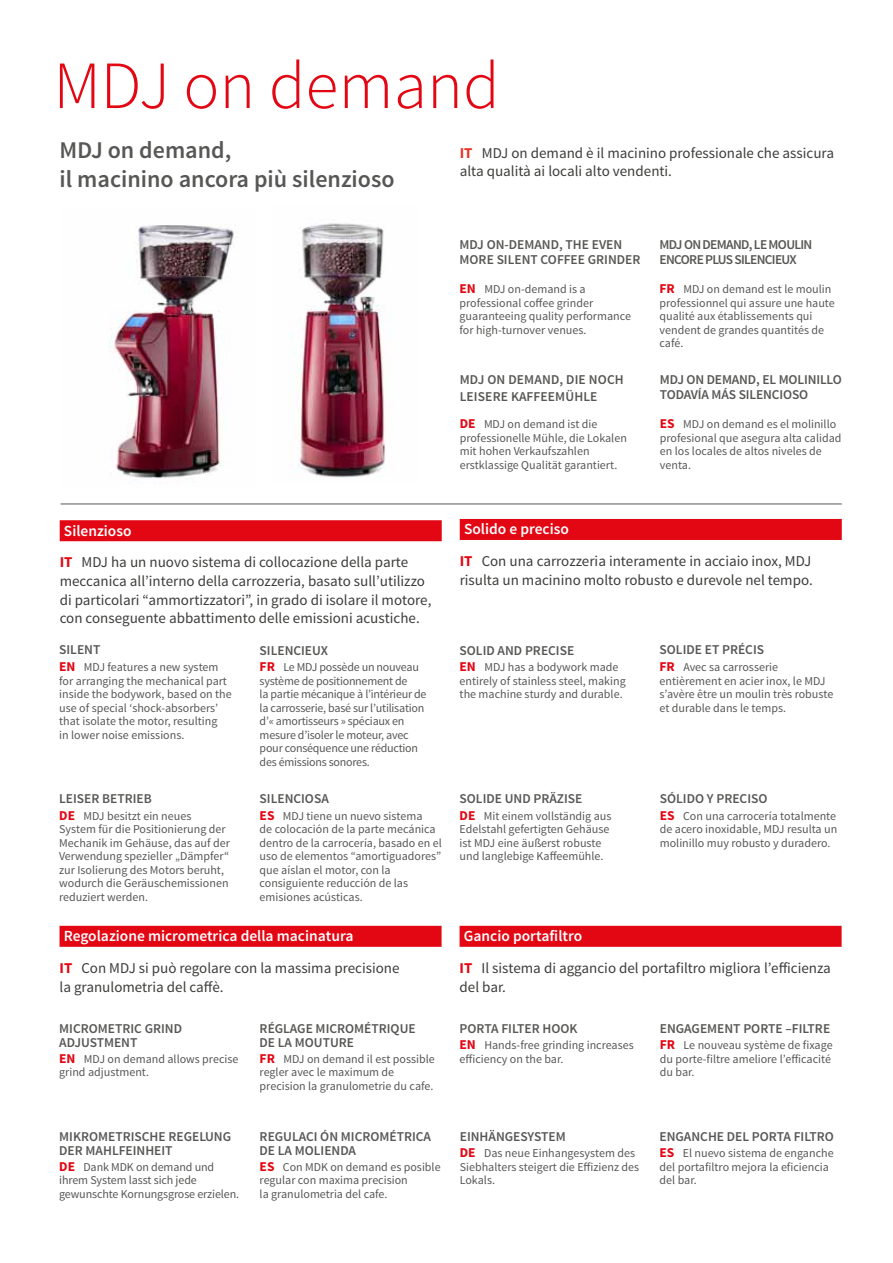
<style>
.page{position:relative;width:893px;height:1263px;background:#fff}
.page>*{position:absolute;margin:0;border:0;box-sizing:border-box;transform-origin:0 0}
.t1{font:300 67.5px "Source Sans Pro";color:#e30613}
.t2{font:600 24px/28.8px "Source Sans Pro";color:#575756}
.t3{font:600 15.45px "Source Sans Pro";color:#fff}
.t4{font:15px/18.8px "Source Sans Pro";color:#3c3c3b}
.t5{font:600 13.5px/14.2px "Source Sans Pro";color:#575756}
.t6{font:600 13.5px/14.2px "Source Sans Pro";letter-spacing:-.05em;color:#575756}
.t7{font:700 13.5px "Source Sans Pro";color:#e30613}
.t8{font:12px/13.5px "Source Sans Pro";color:#575756}
.t9{font:12px/13.5px "Source Sans Pro";letter-spacing:-.02em;color:#575756}
.s1{font-weight:700;color:#e63323}
.s2{font-weight:700;font-size:13.5px;color:#e30613}
.s3{font-weight:700;color:#e30613}
</style>
<div class="page">
<img style="left:298px;top:223px;width:87px;height:255px">
<img style="left:109px;top:225px;width:125px;height:254px">
<div style="left:460px;top:519px;width:382px;height:21px;background:#e30613"></div>
<div style="left:60px;top:926px;width:382px;height:21px;background:#e30613"></div>
<div style="left:460px;top:926px;width:382px;height:21px;background:#e30613"></div>
<div style="left:60px;top:520px;width:382px;height:21px;background:#e30613"></div>
<hr style="left:61px;top:504px;width:781px;height:1px;background:#575756">
<h1 class="t1" style="left:54px;top:45px;width:448px">MDJ on demand</h1>
<h2 class="t2" style="left:60px;top:137px;width:337px">M DJ ON DEMAND,<br>IL MACININO ANCORA PIÙ SILENZIOSO</h2>
<p class="t4" style="left:460px;top:144px;width:376px"><span class="s1">IT</span> MDJ on demand è il macinino professionale che assicura alta qualità ai locali alto vendenti.</p>
<p class="t5" style="left:460px;top:238px;width:115px">MDJ ON-DEMAND, THE</p>
<p class="t5" style="left:592px;top:238px;width:23px">EVEN</p>
<p class="t5" style="left:460px;top:252px;width:45px">MORE SILENT</p>
<p class="t5" style="left:541px;top:252px;width:24px">COFFEE</p>
<p class="t5" style="left:588px;top:252px;width:9px">GRINDER</p>
<p class="t7" style="left:460px;top:280px;width:9px">EN</p>
<p class="t8" style="left:460px;top:283px;width:173px;text-indent:25px">MDJ on-demand is a professional coffee grinder guaranteeing quality performance for high-turnover venues.</p>
<p class="t5" style="left:460px;top:373px;width:84px">MDJ ON DEMAND</p>
<p class="t5" style="left:559px;top:373px;width:57px">, DIE NOCH</p>
<p class="t5" style="left:460px;top:389px;width:8px">LEISERE</p>
<p class="t5" style="left:511px;top:389px;width:9px">KAFFEE</p>
<p class="t5" style="left:555px;top:389px;width:19px">MÜHLE</p>
<p class="t7" style="left:460px;top:415px;width:9px">DE</p>
<p class="t8" style="left:460px;top:418px;width:169px;text-indent:24px">MDJ on demand ist die professionelle Mühle, die Lokalen mit hohen Verkaufszahlen erstklassige Qualität garantiert.</p>
<p class="t6" style="left:660px;top:238px;width:134px">MDJ ON DEMAND, LE MOULIN<br>ENCOREPLUS</p>
<p class="t5" style="left:734px;top:252px;width:8px">SILENCIEU</p>
<p class="t5" style="left:789px;top:252px;width:9px">X</p>
<p class="t8" style="left:660px;top:283px;width:177px"><span class="s2">FR</span> MDJ on demand est le moulin professionnel qui assure une haute qualité aux établissements qui vendent de grandes quantités de café.</p>
<p class="t5" style="left:660px;top:373px;width:145px">MDJ ON DEMAND, EL MOLINILL</p>
<p class="t5" style="left:833px;top:373px;width:11px">O</p>
<p class="t5" style="left:660px;top:387px;width:86px">TODAVÍA MÁS SILENCI</p>
<p class="t5" style="left:783px;top:387px;width:27px">OSO</p>
<p class="t8" style="left:660px;top:418px;width:183px"><span class="s2">ES</span> MDJ on demand es el molinillo profesional que asegura alta calidad en los locales de altos niveles de venta.</p>
<p class="t3" style="left:64px;top:521px;width:69px">SILENZIOSO</p>
<p class="t4" style="left:60px;top:553px;width:373px"><span class="s3">IT</span> MDJ ha un nuovo sistema di collocazione della parte meccanica all’interno della carrozzeria, basato sull’utilizzo di particolari “ammortizzatori”, in grado di isolare il motore, con conseguente abbattimento delle emissioni acustiche.</p>
<p class="t5" style="left:59px;top:643px;width:15px">SILENT</p>
<p class="t7" style="left:59px;top:658px;width:9px">EN</p>
<p class="t5" style="left:260px;top:643px;width:15px">SILENCIEU</p>
<p class="t5" style="left:321px;top:643px;width:9px">X</p>
<p class="t9" style="left:260px;top:661px;width:168px"><span class="s2">FR</span> Le MDJ possède un nouveau système de positionnement de<br>la partie mécanique à l’intérieur de la carrosserie, basé sur l’utilisation d’« amortisseurs » spéciaux en mesure d’isoler le moteur, avec pour conséquence une réduction des émissions sonores.</p>
<p class="t8" style="left:59px;top:661px;width:174px;text-indent:25px">MDJ features a new system for arranging the mechanical part inside the bodywork, based on the use of special ‘shock-absorbers’ that isolate the motor, resulting<br>in lower noise emissions.</p>
<p class="t5" style="left:59px;top:792px;width:15px">LEISER</p>
<p class="t5" style="left:102px;top:792px;width:16px">BETRIEB</p>
<p class="t7" style="left:59px;top:807px;width:9px">DE</p>
<p class="t8" style="left:59px;top:809px;width:172px;text-indent:24px">MDJ besitzt ein neues<br>System für die Positionierung der<br>Mechanik im Gehäuse, das auf der<br>Verwendung spezieller „Dämpfer“ zur Isolierung des Motors beruht, wodurch die Geräuschemissionen reduziert werden.</p>
<p class="t5" style="left:260px;top:792px;width:15px">SILENCI</p>
<p class="t5" style="left:305px;top:792px;width:18px">OSA</p>
<p class="t8" style="left:260px;top:809px;width:184px"><span class="s2">ES</span> MDJ tiene un nuevo sistema<br>de colocación de la parte mecánica dentro de la carrocería, basado en el uso de elementos “amortiguadores” que aíslan el motor, con la consiguiente reducción de las emisiones acústicas.</p>
<p class="t3" style="left:64px;top:926px;width:291px">REGOLAZIONE MICROMETRICA DELLA MACINATURA</p>
<p class="t4" style="left:60px;top:959px;width:342px"><span class="s3">IT</span> Con MDJ si può regolare con la massima precisione la granulometria del caffè.</p>
<p class="t5" style="left:59px;top:1021px;width:9px">MICR</p>
<p class="t5" style="left:89px;top:1021px;width:27px">OMETRIC</p>
<p class="t5" style="left:145px;top:1021px;width:9px">GRIND</p>
<p class="t5" style="left:59px;top:1035px;width:64px">ADJUSTMENT</p>
<p class="t7" style="left:59px;top:1050px;width:9px">EN</p>
<p class="t8" style="left:59px;top:1052px;width:181px;text-indent:25px">MDJ on demand allows precise grind adjustment.</p>
<p class="t5" style="left:59px;top:1129px;width:57px">MI KROMETRISCHE</p>
<p class="t5" style="left:168px;top:1129px;width:17px">REGELUNG</p>
<p class="t5" style="left:59px;top:1143px;width:9px">DER</p>
<p class="t5" style="left:86px;top:1143px;width:9px">MAHLFEINHEIT</p>
<p class="t7" style="left:59px;top:1158px;width:9px">DE</p>
<p class="t8" style="left:59px;top:1160px;width:181px;text-indent:24px">Dank MDK on demand und ihrem System lasst sich jede gewunschte Kornungsgrose erzielen.</p>
<p class="t5" style="left:260px;top:1021px;width:113px;text-indent:56px">MICROMÉTRIQUE<br>DE LA MOUTURE</p>
<p class="t8" style="left:260px;top:1052px;width:177px"><span class="s2">FR</span> MDJ on demand il est possible regler avec le maximum de precision la granulometrie du cafe.</p>
<p class="t5" style="left:260px;top:1021px;width:17px">RÉGLAGE</p>
<p class="t5" style="left:260px;top:1129px;width:138px;text-indent:61px">ÓN MICROMÉTRICA<br>DE LA MOLIENDA</p>
<p class="t8" style="left:260px;top:1160px;width:183px"><span class="s2">ES</span> Con MDK on demand es posible regular con maxima precision<br>la granulometria del cafe.</p>
<p class="t5" style="left:260px;top:1129px;width:16px">REGULACI</p>
<p class="t3" style="left:464px;top:519px;width:106px">SOLIDO E PRECISO</p>
<p class="t4" style="left:460px;top:552px;width:354px"><span class="s3">IT</span> Con una carrozzeria interamente in acciaio inox, MDJ risulta un macinino molto robusto e durevole nel tempo.</p>
<p class="t5" style="left:460px;top:643px;width:48px">SOLID AND</p>
<p class="t5" style="left:525px;top:643px;width:8px">PRECISE</p>
<p class="t7" style="left:460px;top:658px;width:9px">EN</p>
<p class="t8" style="left:460px;top:661px;width:168px;text-indent:25px">MDJ has a bodywork made entirely of stainless steel, making the machine sturdy and durable.</p>
<p class="t5" style="left:460px;top:792px;width:24px">SOLIDE</p>
<p class="t5" style="left:505px;top:792px;width:10px">UND</p>
<p class="t5" style="left:534px;top:792px;width:38px">PRÄZISE</p>
<p class="t7" style="left:460px;top:807px;width:9px">DE</p>
<p class="t8" style="left:460px;top:809px;width:153px;text-indent:24px">Mit einem vollständig aus<br>Edelstahl gefertigten Gehäuse ist MDJ eine äußerst robuste und langlebige Kaffeemühle.</p>
<p class="t5" style="left:660px;top:643px;width:24px">SOLIDE</p>
<p class="t5" style="left:705px;top:643px;width:26px">ET PRÉCIS</p>
<p class="t8" style="left:660px;top:661px;width:175px"><span class="s2">FR</span> Avec sa carrosserie entièrement en acier inox, le MDJ s’avère être un moulin très robuste et durable dans le temps.</p>
<p class="t5" style="left:660px;top:792px;width:65px">SÓLIDO YPRECIS</p>
<p class="t5" style="left:758px;top:792px;width:11px">O</p>
<p class="t8" style="left:660px;top:809px;width:179px;text-align:justify"><span class="s2">ES</span> Con una carrocería totalmente de acero inoxidable, MDJ resulta un molinillo muy robusto y duradero.</p>
<p class="t3" style="left:464px;top:926px;width:120px">GANCIO PORTAFILTRO</p>
<p class="t4" style="left:460px;top:959px;width:373px"><span class="s3">IT</span> Il sistema di aggancio del portafiltro migliora l’efficienza del bar.</p>
<p class="t5" style="left:460px;top:1021px;width:25px">PORTA</p>
<p class="t5" style="left:501px;top:1021px;width:8px">FILTER</p>
<p class="t5" style="left:542px;top:1021px;width:37px">HOOK</p>
<p class="t7" style="left:460px;top:1036px;width:9px">EN</p>
<p class="t8" style="left:460px;top:1039px;width:176px;text-indent:25px">H ands-free grinding increases efficiency on the bar.</p>
<p class="t5" style="left:460px;top:1129px;width:16px">EINHÄNGESYSTE</p>
<p class="t5" style="left:556px;top:1129px;width:12px">M</p>
<p class="t7" style="left:460px;top:1144px;width:9px">DE</p>
<p class="t8" style="left:460px;top:1147px;width:181px;text-indent:24px">Das neue Einhangesystem des<br>Siebhalters steigert die Effizienz des<br>Lokals.</p>
<p class="t5" style="left:660px;top:1021px;width:16px">ENGAGE</p>
<p class="t5" style="left:707px;top:1021px;width:19px">MENT</p>
<p class="t5" style="left:743px;top:1021px;width:25px">PORTE</p>
<p class="t5" style="left:785px;top:1021px;width:14px">–FILTRE</p>
<p class="t8" style="left:660px;top:1039px;width:174px"><span class="s2">FR</span> Le nouveau système de fixage du porte-filtre ameliore l’efficacité du bar.</p>
<p class="t5" style="left:660px;top:1129px;width:17px">ENGANCHE</p>
<p class="t5" style="left:727px;top:1129px;width:8px">DEL</p>
<p class="t5" style="left:752px;top:1129px;width:25px">PORTA</p>
<p class="t5" style="left:794px;top:1129px;width:7px">FILTR</p>
<p class="t5" style="left:825px;top:1129px;width:11px">O</p>
<p class="t8" style="left:660px;top:1147px;width:176px"><span class="s2">ES</span> El nuevo sistema de enganche del portafiltro mejora la eficiencia del bar.</p>
</div>
